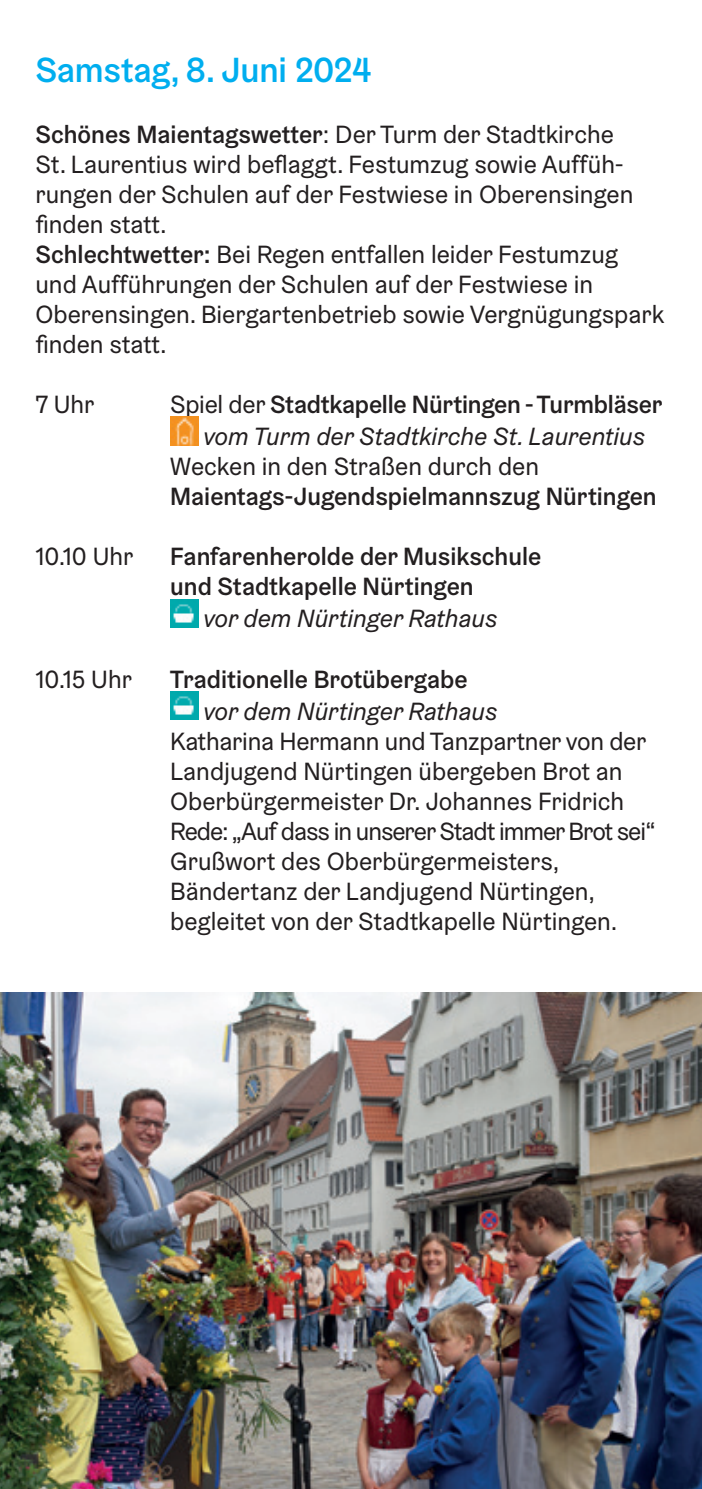
<style>
.page{position:relative;width:702px;height:1489px;background:#fff}
.page>*{position:absolute;margin:0;border:0;box-sizing:border-box;transform-origin:0 0}
.t1{font:500 35px "Graebenbach";letter-spacing:-.005em;color:#00aeef}
.t2{font:25px/30px "Graebenbach";color:#231f20}
.t3{font:italic 25px/32.2px "Graebenbach";color:#231f20}
.t4{font:500 25px/30px "Graebenbach";color:#231f20}
.s1{font-weight:500}
.s2{font-style:normal}
.s3{font-weight:500;font-style:normal}
</style>
<div class="page">
<img style="left:170px;top:416px;width:28px;height:29px">
<img style="left:170px;top:599px;width:28px;height:28px">
<img style="left:170px;top:691px;width:28px;height:29px">
<img style="left:0;top:992px;width:702px;height:496px">
<h1 class="t1" style="left:35px;top:48px;width:337px">Samstag, 8. Juni 2024</h1>
<p class="t2" style="left:35px;top:119px;width:630px"><span class="s1">Schönes Maientagswetter</span>: Der Turm der Stadtkirche<br>St. Laurentius wird beflaggt. Festumzug sowie Auffüh&shy;rungen der Schulen auf der Festwiese in Oberensingen finden statt.<br><span class="s1">Schlechtwetter:</span> Bei Regen entfallen leider Festumzug und Aufführungen der Schulen auf der Festwiese in Oberensingen. Biergartenbetrieb sowie Vergnügungspark finden statt.</p>
<p class="t2" style="left:35px;top:389px;width:61px">7 Uhr</p>
<p class="t3" style="left:203px;top:387px;width:460px;text-indent:-33px"><span class="s2">Spiel der</span> <span class="s3">Stadtkapelle Nürtingen - Turmbläser </span>vom Turm der Stadtkirche St. Laurentius</p>
<p class="t2" style="left:170px;top:451px;width:370px">Wecken in den Straßen durch den</p>
<p class="t4" style="left:170px;top:481px;width:488px">Maientags-Jugendspielmannszug Nürtingen</p>
<p class="t2" style="left:35px;top:541px;width:99px">10.10 Uhr</p>
<p class="t4" style="left:170px;top:541px;width:372px">Fanfarenherolde der Musikschule und Stadtkapelle Nürtingen</p>
<p class="t3" style="left:203px;top:602px;width:296px">vor dem Nürtinger Rathaus</p>
<p class="t2" style="left:35px;top:663px;width:98px">10.15 Uhr</p>
<p class="t4" style="left:170px;top:663px;width:299px">Traditionelle Brotübergabe</p>
<p class="t3" style="left:203px;top:694px;width:296px">vor dem Nürtinger Rathaus</p>
<p class="t2" style="left:170px;top:726px;width:487px">Katharina Hermann und Tanzpartner von der Landjugend Nürtingen übergeben Brot an Oberbürgermeister Dr. Johannes Fridrich Rede: „Auf dass in unserer Stadt immer Brot sei“ Grußwort des Oberbürgermeisters, Bändertanz der Landjugend Nürtingen, begleitet von der Stadtkapelle Nürtingen.</p>
</div>
